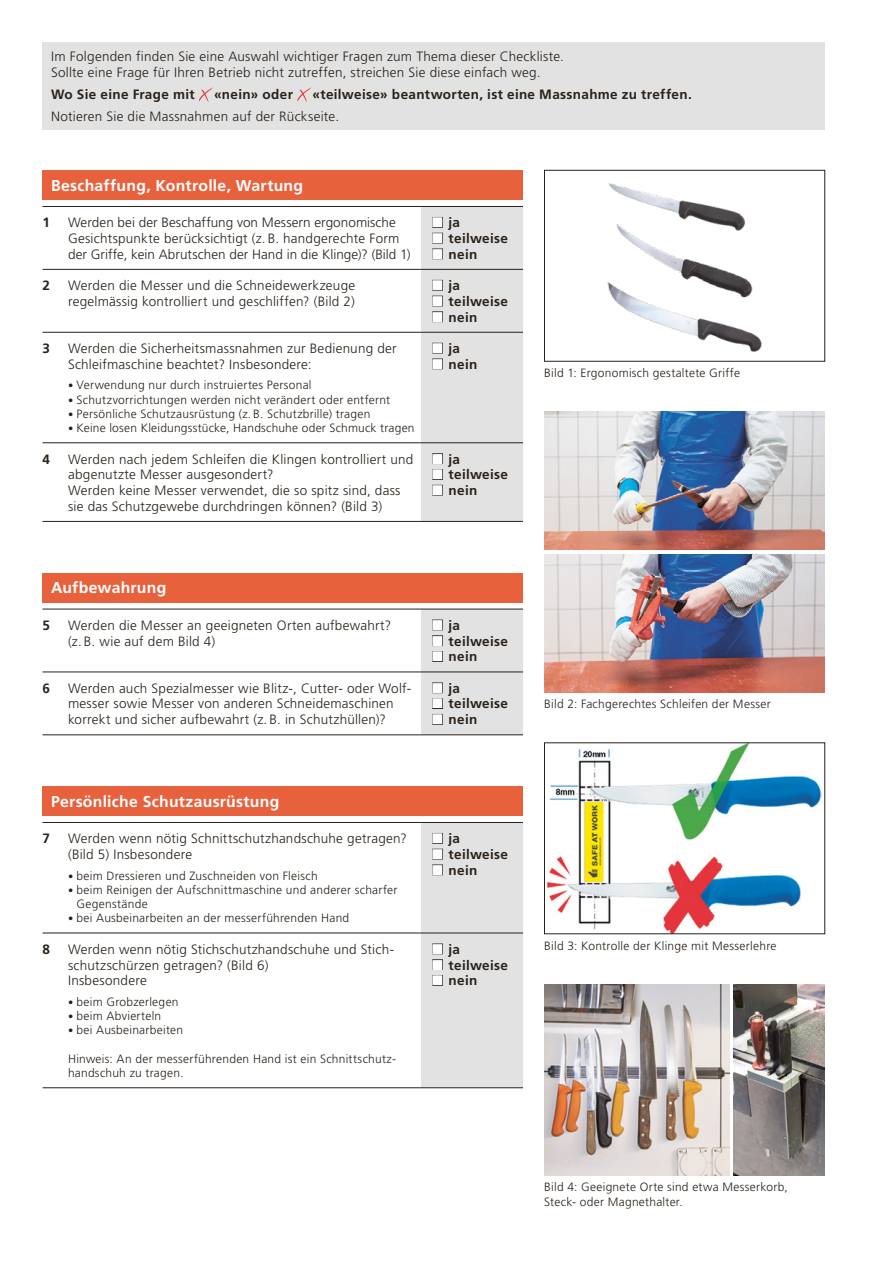
<style>
.page{position:relative;width:893px;height:1263px;background:#fff}
.page>*{position:absolute;margin:0;border:0;box-sizing:border-box;transform-origin:0 0}
.t1{font:700 15.75px "Frutiger LT Std";letter-spacing:.02em;color:#fff}
.t2{font:300 13.5px/15.8px "Frutiger LT Std";letter-spacing:.02em;color:#29211a}
.t3{font:700 13.5px/15.8px "Frutiger LT Std";letter-spacing:.025em;color:#29211a}
.t4{font:300 12px/14.2px "Frutiger LT Std";letter-spacing:.02em;color:#29211a}
.s1{font-size:10.5px}
</style>
<div class="page">
<img style="left:733px;top:984px;width:92px;height:191px">
<img style="left:544px;top:984px;width:185px;height:191px">
<div style="left:43px;top:170px;width:480px;height:30px;background:#e8613d"></div>
<hr style="left:43px;top:332px;width:378px;height:1px;background:#29211a">
<hr style="left:43px;top:442px;width:378px;height:1px;background:#29211a">
<hr style="left:43px;top:521px;width:378px;height:1px;background:#29211a">
<hr style="left:421px;top:521px;width:102px;height:1px;background:#29211a">
<hr style="left:43px;top:269px;width:378px;height:1px;background:#29211a">
<hr style="left:43px;top:206px;width:378px;height:1px;background:#29211a">
<div style="left:43px;top:573px;width:480px;height:29px;background:#e8613d"></div>
<hr style="left:43px;top:672px;width:378px;height:1px;background:#29211a">
<hr style="left:43px;top:734px;width:378px;height:1px;background:#29211a">
<hr style="left:43px;top:609px;width:378px;height:1px;background:#29211a">
<div style="left:43px;top:786px;width:480px;height:30px;background:#e8613d"></div>
<hr style="left:43px;top:933px;width:378px;height:1px;background:#29211a">
<hr style="left:43px;top:1087px;width:378px;height:1px;background:#29211a">
<hr style="left:43px;top:822px;width:378px;height:1px;background:#29211a">
<div style="left:43px;top:43px;width:782px;height:87px;background:#e2e2e2"></div>
<svg style="left:199px;top:87px;width:15px;height:16px"></svg>
<svg style="left:297px;top:87px;width:15px;height:16px"></svg>
<div style="left:544px;top:170px;width:281px;height:191px;border:1px solid #29211a"></div>
<img style="left:620px;top:233px;width:109px;height:39px">
<img style="left:607px;top:272px;width:155px;height:80px">
<img style="left:608px;top:183px;width:137px;height:50px">
<img style="left:544px;top:412px;width:281px;height:138px">
<img style="left:544px;top:554px;width:281px;height:138px">
<img style="left:548px;top:745px;width:273px;height:187px">
<div style="left:421px;top:206px;width:102px;height:315px;background:#e2e2e2"></div>
<div style="left:421px;top:609px;width:102px;height:126px;background:#e2e2e2"></div>
<div style="left:421px;top:822px;width:102px;height:266px;background:#e2e2e2"></div>
<p class="t2" style="left:51px;top:49px;width:514px">Im Folgenden finden Sie eine Auswahl wichtiger Fragen zum Thema dieser Checkliste.<br>Sollte eine Frage für Ihren Betrieb nicht zutreffen, streichen Sie diese einfach weg.</p>
<p class="t3" style="left:51px;top:87px;width:145px">Wo Sie eine Frage mit</p>
<p class="t3" style="left:214px;top:87px;width:80px">«nein» oder</p>
<p class="t3" style="left:312px;top:87px;width:381px">«teilweise» beantworten, ist eine Massnahme zu treffen.</p>
<p class="t2" style="left:51px;top:109px;width:290px">Notieren Sie die Massnahmen auf der Rückseite.</p>
<p class="t1" style="left:51px;top:176px;width:254px">Beschaffung, Kontrolle, Wartung</p>
<p class="t3" style="left:43px;top:215px;width:9px">1</p>
<p class="t2" style="left:68px;top:215px;width:344px">Werden bei der Beschaffung von Messern ergonomische<br>Gesichtspunkte berücksichtigt (z. B. handgerechte Form der Griffe, kein Abrutschen der Hand in die Klinge)? (Bild 1)</p>
<p class="t3" style="left:449px;top:215px;width:61px">ja teilweise nein</p>
<p class="t3" style="left:43px;top:278px;width:9px">2</p>
<p class="t2" style="left:68px;top:278px;width:289px">Werden die Messer und die Schneidewerkzeuge regelmässig kontrolliert und geschliffen? (Bild 2)</p>
<p class="t3" style="left:449px;top:278px;width:61px">ja teilweise nein</p>
<p class="t3" style="left:43px;top:340px;width:9px">3</p>
<p class="t2" style="left:68px;top:341px;width:330px">Werden die Sicherheitsmassnahmen zur Bedienung der<br>Schleifmaschine beachtet? Insbesondere:</p>
<p class="t4" style="left:68px;top:378px;width:245px"><span class="s1">•</span> Verwendung nur durch instruiertes Personal</p>
<p class="t4" style="left:68px;top:393px;width:324px"><span class="s1">•</span> Schutzvorrichtungen werden nicht verändert oder entfernt</p>
<p class="t4" style="left:68px;top:407px;width:304px"><span class="s1">•</span> Persönliche Schutzausrüstung (z. B. Schutzbrille) tragen</p>
<p class="t4" style="left:68px;top:421px;width:348px"><span class="s1">•</span> Keine losen Kleidungsstücke, Handschuhe oder Schmuck tragen</p>
<p class="t3" style="left:449px;top:340px;width:30px">ja nein</p>
<p class="t3" style="left:43px;top:451px;width:9px">4</p>
<p class="t2" style="left:68px;top:451px;width:347px">Werden nach jedem Schleifen die Klingen kontrolliert und abgenutzte Messer ausgesondert?<br>Werden keine Messer verwendet, die so spitz sind, dass sie das Schutzgewebe durchdringen können? (Bild 3)</p>
<p class="t3" style="left:449px;top:451px;width:61px">ja teilweise nein</p>
<p class="t1" style="left:51px;top:579px;width:117px">Aufbewahrung</p>
<p class="t3" style="left:43px;top:617px;width:9px">5</p>
<p class="t2" style="left:68px;top:617px;width:325px">Werden die Messer an geeigneten Orten aufbewahrt? (z. B. wie auf dem Bild 4)</p>
<p class="t3" style="left:449px;top:617px;width:61px">ja teilweise nein</p>
<p class="t3" style="left:43px;top:680px;width:9px">6</p>
<p class="t2" style="left:68px;top:680px;width:345px">Werden auch Spezialmesser wie Blitz-, Cutter- oder Wolf&shy;messer sowie Messer von anderen Schneidemaschinen korrekt und sicher aufbewahrt (z. B. in Schutzhüllen)?</p>
<p class="t3" style="left:449px;top:680px;width:61px">ja teilweise nein</p>
<p class="t1" style="left:51px;top:792px;width:230px">Persönliche Schutzausrüstung</p>
<p class="t3" style="left:43px;top:831px;width:9px">7</p>
<p class="t2" style="left:68px;top:831px;width:340px">Werden wenn nötig Schnittschutzhandschuhe getragen? (Bild 5) Insbesondere</p>
<p class="t4" style="left:68px;top:868px;width:251px"><span class="s1">•</span> beim Dressieren und Zuschneiden von Fleisch</p>
<p class="t4" style="left:77px;top:883px;width:322px;text-indent:-9px"><span class="s1">•</span> beim Reinigen der Aufschnittmaschine und anderer scharfer<br>Gegenstände</p>
<p class="t4" style="left:68px;top:911px;width:283px"><span class="s1">•</span> bei Ausbeinarbeiten an der messerführenden Hand</p>
<p class="t3" style="left:43px;top:941px;width:9px">8</p>
<p class="t2" style="left:68px;top:941px;width:328px">Werden wenn nötig Stichschutzhandschuhe und Stich&shy;schutzschürzen getragen? (Bild 6)<br>Insbesondere</p>
<p class="t4" style="left:68px;top:995px;width:112px"><span class="s1">•</span> beim Grobzerlegen</p>
<p class="t4" style="left:68px;top:1009px;width:95px"><span class="s1">•</span> beim Abvierteln</p>
<p class="t4" style="left:68px;top:1023px;width:117px"><span class="s1">•</span> bei Ausbeinarbeiten</p>
<p class="t4" style="left:68px;top:1052px;width:329px">Hinweis: An der messerführenden Hand ist ein Schnittschutz&shy;handschuh zu tragen.</p>
<p class="t3" style="left:449px;top:831px;width:61px">ja teilweise nein</p>
<p class="t3" style="left:449px;top:941px;width:61px">ja teilweise nein</p>
<p class="t4" style="left:544px;top:366px;width:197px">Bild 1: Ergonomisch gestaltete Griffe</p>
<p class="t4" style="left:544px;top:697px;width:228px">Bild 2: Fachgerechtes Schleifen der Messer</p>
<p class="t4" style="left:544px;top:939px;width:234px">Bild 3: Kontrolle der Klinge mit Messerlehre</p>
<p class="t4" style="left:544px;top:1180px;width:245px">Bild 4: Geeignete Orte sind etwa Messerkorb,<br>Steck- oder Magnethalter.</p>
</div>
